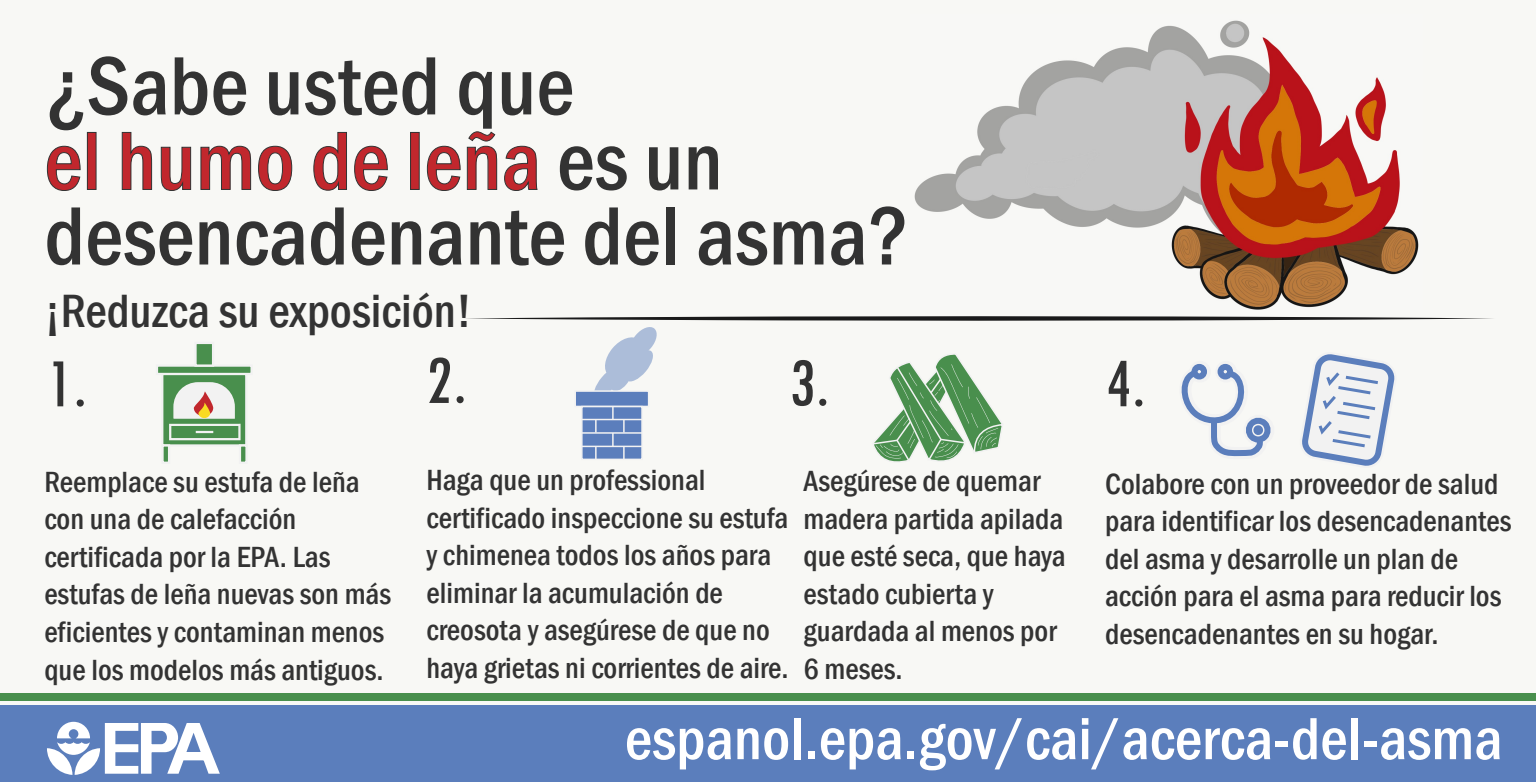
<style>
.page{position:relative;width:1536px;height:782px;background:#fff}
.page>*{position:absolute;margin:0;border:0;box-sizing:border-box;transform-origin:0 0}
.t1{font:500 condensed 85.5px/75px "Franklin Gothic";color:#333}
.t2{font:condensed 72px "Tw Cen";color:#333}
.t3{font:500 condensed 61.5px "Franklin Gothic";color:#fff}
.t4{font:500 condensed 48px "Franklin Gothic";color:#333}
.t5{font:500 condensed 30px/37.5px "Franklin Gothic";color:#333}
.s1{color:#c1272d}
</style>
<div class="page">
<div style="left:0;top:0;width:1536px;height:705px;background:#f8f8f5"></div>
<div style="left:0;top:692px;width:1536px;height:8px;background:#498f4d"></div>
<img style="left:914px;top:20px;width:505px;height:289px">
<svg style="left:465px;top:316px;width:1028px;height:5px"></svg>
<svg style="left:47px;top:145px;width:34px;height:46px"></svg>
<div style="left:87px;top:132px;width:9px;height:58px;border:1px solid #333"></div>
<svg style="left:122px;top:132px;width:30px;height:58px"></svg>
<svg style="left:161px;top:146px;width:30px;height:45px"></svg>
<svg style="left:200px;top:145px;width:51px;height:45px"></svg>
<svg style="left:258px;top:145px;width:34px;height:46px"></svg>
<svg style="left:313px;top:132px;width:34px;height:59px"></svg>
<svg style="left:354px;top:145px;width:34px;height:46px"></svg>
<div style="left:410px;top:132px;width:10px;height:58px;border:1px solid #333"></div>
<svg style="left:427px;top:145px;width:34px;height:46px"></svg>
<svg style="left:467px;top:131px;width:30px;height:59px"></svg>
<svg style="left:504px;top:145px;width:34px;height:46px"></svg>
<div style="left:161px;top:373px;width:86px;height:73px;background:#498f4d;border:2px solid #f2f2f2"></div>
<div style="left:161px;top:444px;width:9px;height:20px;background:#498f4d;border:2px solid #f2f2f2"></div>
<div style="left:156px;top:364px;width:97px;height:11px;background:#498f4d;border:2px solid #f2f2f2"></div>
<div style="left:169px;top:423px;width:72px;height:17px;background:#498f4d;border:2px solid #f2f2f2"></div>
<div style="left:194px;top:342px;width:20px;height:24px;background:#498f4d;border:2px solid #f2f2f2"></div>
<svg style="left:196px;top:431px;width:17px;height:2px"></svg>
<svg style="left:167px;top:375px;width:75px;height:50px"></svg>
<div style="left:239px;top:444px;width:9px;height:20px;background:#498f4d;border:2px solid #f2f2f2"></div>
<svg style="left:594px;top:327px;width:63px;height:63px"></svg>
<div style="left:574px;top:390px;width:75px;height:17px;background:#5b7ebc;border:2px solid #f2f2f2"></div>
<div style="left:581px;top:406px;width:62px;height:54px;background:#5b7ebc;border:2px solid #f2f2f2"></div>
<hr style="left:582px;top:432px;width:60px;height:1px;background:#f2f2f2">
<hr style="left:582px;top:445px;width:60px;height:2px;background:#f2f2f2">
<hr style="left:582px;top:419px;width:60px;height:1px;background:#f2f2f2">
<svg style="left:595px;top:447px;width:2px;height:12px"></svg>
<svg style="left:623px;top:447px;width:2px;height:12px"></svg>
<svg style="left:612px;top:433px;width:2px;height:13px"></svg>
<svg style="left:595px;top:420px;width:2px;height:12px"></svg>
<svg style="left:623px;top:420px;width:2px;height:12px"></svg>
<svg style="left:612px;top:406px;width:2px;height:13px"></svg>
<svg style="left:874px;top:354px;width:128px;height:108px"></svg>
<svg style="left:1181px;top:363px;width:90px;height:94px"></svg>
<svg style="left:1302px;top:354px;width:93px;height:112px"></svg>
<div style="left:0;top:705px;width:1536px;height:76px;background:#5b7ebc"></div>
<svg style="left:47px;top:721px;width:173px;height:53px"></svg>
<h1 class="t1" style="left:44px;top:48px;width:867px">¿Sabe usted que<br><span class="s1">el humo de leña</span> es un desencadenante del asma?</h1>
<h3 class="t4" style="left:44px;top:280px;width:429px">¡Reduzca su exposición!</h3>
<h2 class="t2" style="left:47px;top:340px;width:41px">1.</h2>
<h2 class="t2" style="left:426px;top:337px;width:41px">2.</h2>
<h2 class="t2" style="left:789px;top:339px;width:41px">3.</h2>
<h2 class="t2" style="left:1105px;top:340px;width:41px">4.</h2>
<p class="t5" style="left:44px;top:463px;width:348px">Reemplace su estufa de leña con una de calefacción certificada por la EPA. Las estufas de leña nuevas son más eficientes y contaminan menos que los modelos más antiguos.</p>
<p class="t5" style="left:426px;top:461px;width:364px">Haga que un professional certificado inspeccione su estufa y chimenea todos los años para eliminar la acumulación de creosota y asegúrese de que no haya grietas ni corrientes de aire.</p>
<p class="t5" style="left:804px;top:462px;width:264px">Asegúrese de quemar madera partida apilada que esté seca, que haya estado cubierta y guardada al menos por<br>6 meses.</p>
<p class="t5" style="left:1105px;top:464px;width:408px">Colabore con un proveedor de salud para identificar los desencadenantes del asma y desarrolle un plan de acción para el asma para reducir los desencadenantes en su hogar.</p>
<h3 class="t3" style="left:625px;top:698px;width:879px">espanol.epa.gov/cai/acerca-del-asma</h3>
</div>
